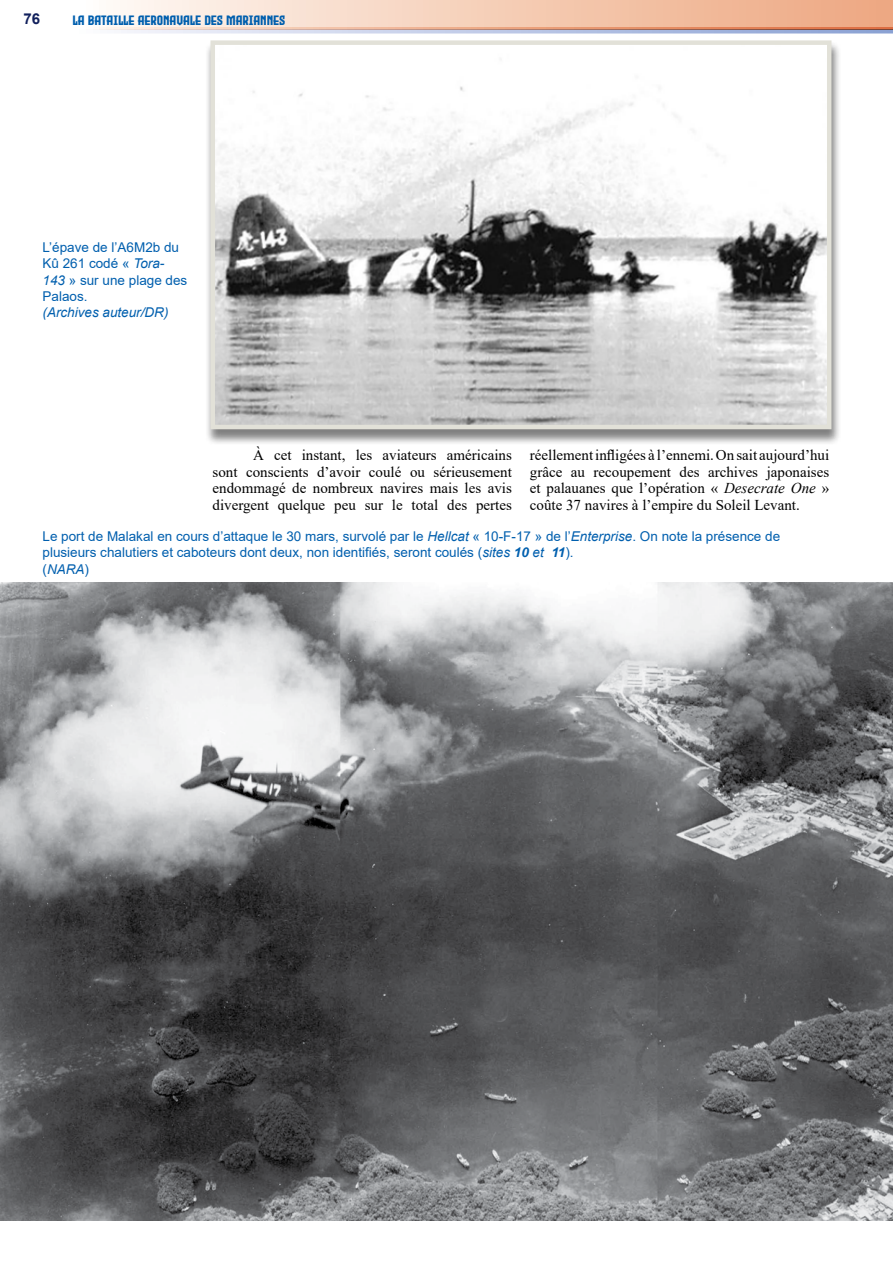
<style>
.page{position:relative;width:893px;height:1263px;background:#fff}
.page>*{position:absolute;margin:0;border:0;box-sizing:border-box;transform-origin:0 0}
.t1{font:15px/16.5px "Times New Roman";color:#000;text-align:justify}
.t2{font:700 15px "Arial";color:#11205c}
.t3{font:13.5px/16.2px "Arial";color:#005fae}
.t4{font:13.5px "Evil Empire";letter-spacing:.02em;color:#005fae}
.t5{font:italic 13.5px "Arial";color:#005fae}
.s1{font-style:italic}
.s2{font-weight:700;font-style:italic}
</style>
<div class="page">
<div style="left:205px;top:40px;width:637px;height:405px;background:#000;opacity:.5"></div>
<img style="left:215px;top:45px;width:611px;height:379px">
<div style="left:210px;top:40px;width:621px;height:389px;border:4px solid #e2e1d8"></div>
<img style="left:0;top:583px;width:893px;height:637px">
<div style="left:78px;top:0;width:815px;height:29px;background:linear-gradient(to right,#fffbf7,#eda67e)"></div>
<svg style="left:99px;top:29px;width:794px;height:5px;background:#c2c2d4"></svg>
<p class="t2" style="left:24px;top:8px;width:18px">76</p>
<p class="t4" style="left:73px;top:14px;width:214px">LA BATAILLE AERONAVALE DES MARIANNES</p>
<p class="t3" style="left:43px;top:239px;width:146px">L’épave de l’A6M2b du<br>Kû 261 codé « <span class="s1">Tora-<br>143</span> » sur une plage des<br>Palaos.</p>
<p class="t5" style="left:43px;top:304px;width:128px">(Archives auteur/DR)</p>
<p class="t1" style="left:213px;top:446px;width:301px;text-indent:40px">À cet instant, les aviateurs américains sont conscients d’avoir coulé ou sérieusement endommagé de nombreux navires mais les avis divergent quelque peu sur le total des pertes</p>
<p class="t1" style="left:530px;top:446px;width:301px">réellement infligées à l’ennemi. On sait aujourd’hui grâce au recoupement des archives japonaises et palauanes que l’opération « <span class="s1">Desecrate One</span> » coûte 37 navires à l’empire du Soleil Levant.</p>
<p class="t3" style="left:43px;top:528px;width:739px">Le port de Malakal en cours d’attaque le 30 mars, survolé par le <span class="s1">Hellcat</span> « 10-F-17 » de l’<span class="s1">Enterprise</span>. On note la présence de plusieurs chalutiers et caboteurs dont deux, non identifiés, seront coulés (<span class="s1">sites</span> <span class="s2">10</span> <span class="s1">et</span> <span class="s2">11</span>).<br>(<span class="s1">NARA</span>)</p>
</div>
